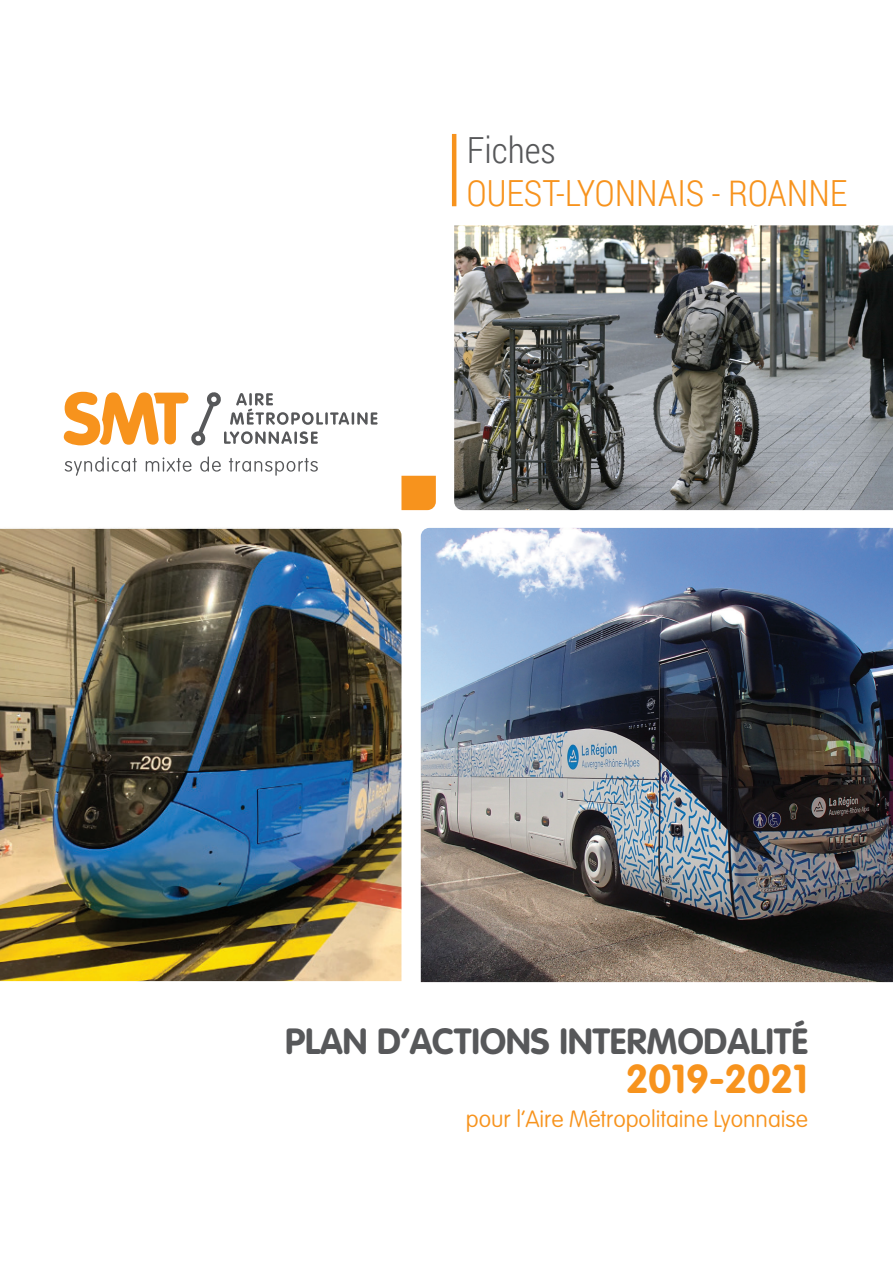
<style>
.page{position:relative;width:893px;height:1263px;background:#fff}
.page>*{position:absolute;margin:0;border:0;box-sizing:border-box;transform-origin:0 0}
.t1{font:700 39.9px "VAG Rounded";color:#f7931d}
.t2{font:300 36px "Roboto Condensed";color:#f7931d}
.t3{font:300 36px "Roboto Condensed";color:#57585a}
.t4{font:700 35.85px "VAG Rounded";color:#57585a}
.t5{font:100 23.1px "VAG Rounded";color:#f7931d}
</style>
<div class="page">
<img style="left:0;top:528px;width:401px;height:453px">
<img style="left:454px;top:225px;width:439px;height:285px">
<svg style="left:64px;top:391px;width:314px;height:55px"></svg>
<svg style="left:65px;top:456px;width:253px;height:20px"></svg>
<svg style="left:401px;top:476px;width:35px;height:34px"></svg>
<img style="left:421px;top:528px;width:472px;height:454px">
<hr style="left:452px;top:134px;width:4px;height:72px;background:#f7931d">
<h2 class="t3" style="left:467px;top:125px;width:90px">Fiches</h2>
<h2 class="t2" style="left:467px;top:168px;width:382px">OUEST-LYONNAIS - ROANNE</h2>
<h3 class="t4" style="left:285px;top:1020px;width:524px">PLAN D’ACTIONS INTERMODALITÉ</h3>
<h1 class="t1" style="left:626px;top:1056px;width:184px">2019-2021</h1>
<p class="t5" style="left:466px;top:1105px;width:344px">pour l’Aire Métropolitaine Lyonnaise</p>
</div>
